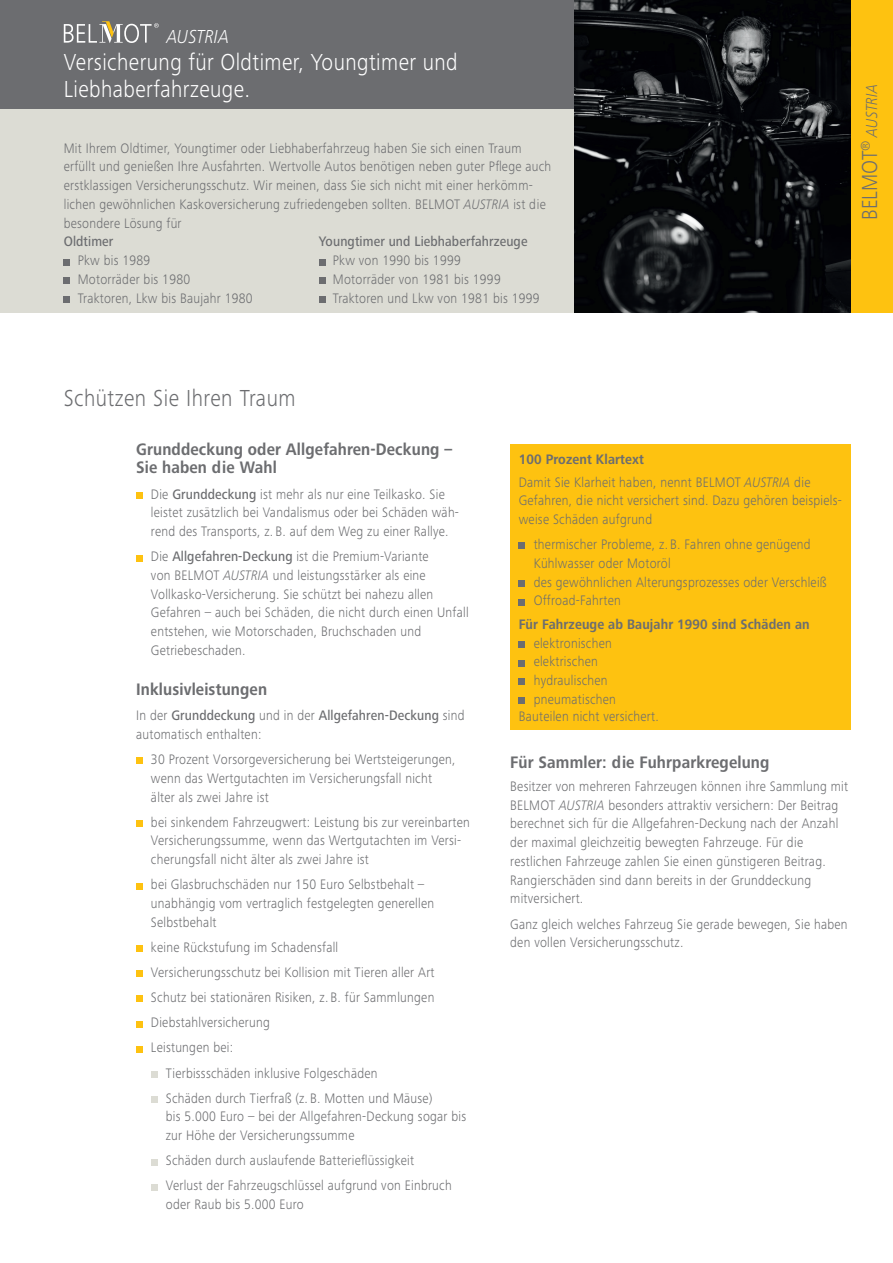
<style>
.page{position:relative;width:893px;height:1263px;background:#fff}
.page>*{position:absolute;margin:0;border:0;box-sizing:border-box;transform-origin:0 0}
.t1{font:300 24px/27px "Frutiger Next Pro";letter-spacing:.02em;color:#fff;scale:.9 1}
.t2{font:300 24px "Frutiger Next Pro";letter-spacing:.02em;color:#6c6d70;scale:.9 1}
.t3{font:300 22.5px "Frutiger Next Pro";letter-spacing:.005em;color:#6c6d70;scale:.9 1}
.t4{font:italic 300 19.5px "Frutiger Next Pro";letter-spacing:.02em;color:#fff;scale:.9 1}
.t5{font:700 17.25px/18.8px "Frutiger Next Pro";letter-spacing:.01em;color:#6c6d70;scale:.9 1}
.t6{font:italic 300 16.5px "Frutiger Next Pro";letter-spacing:.02em;color:#6c6d70;scale:.9 1}
.t7{font:300 14.25px/18.8px "Frutiger Next Pro";letter-spacing:.02em;color:#6c6d70;scale:.9 1}
.t8{font:500 14.25px "Frutiger Next Pro";letter-spacing:.01em;color:#6c6d70;scale:.9 1}
.t9{font:700 14.25px "Frutiger Next Pro";letter-spacing:.01em;color:#6c6d70;scale:.9 1}
.s1{font-style:italic}
.s2{font-weight:500}
.s3{font-weight:700}
</style>
<div class="page">
<div style="left:136px;top:492px;width:6px;height:7px;background:#fec210"></div>
<svg style="left:136px;top:555px;width:6px;height:6px"></svg>
<svg style="left:136px;top:758px;width:6px;height:6px"></svg>
<div style="left:136px;top:820px;width:6px;height:7px;background:#fec210"></div>
<svg style="left:136px;top:883px;width:6px;height:6px"></svg>
<div style="left:136px;top:945px;width:6px;height:7px;background:#fec210"></div>
<svg style="left:136px;top:971px;width:6px;height:6px"></svg>
<svg style="left:136px;top:996px;width:6px;height:6px"></svg>
<svg style="left:136px;top:1021px;width:6px;height:6px"></svg>
<svg style="left:136px;top:1046px;width:6px;height:6px"></svg>
<svg style="left:151px;top:1071px;width:6px;height:6px"></svg>
<div style="left:151px;top:1096px;width:6px;height:7px;background:#dcdcd4"></div>
<svg style="left:151px;top:1159px;width:6px;height:6px"></svg>
<svg style="left:151px;top:1184px;width:6px;height:6px"></svg>
<div style="left:0;top:108px;width:574px;height:204px;background:#dcdcd4"></div>
<div style="left:0;top:0;width:574px;height:108px;background:#6c6d70"></div>
<svg style="left:64px;top:21px;width:95px;height:22px"></svg>
<svg style="left:64px;top:259px;width:6px;height:6px"></svg>
<svg style="left:319px;top:259px;width:6px;height:6px"></svg>
<svg style="left:64px;top:278px;width:6px;height:6px"></svg>
<svg style="left:319px;top:278px;width:6px;height:6px"></svg>
<div style="left:64px;top:296px;width:6px;height:7px;background:#6c6d70"></div>
<div style="left:319px;top:296px;width:6px;height:7px;background:#6c6d70"></div>
<div style="left:850px;top:0;width:43px;height:312px;background:#fec210"></div>
<img style="left:574px;top:0;width:276px;height:312px">
<div style="left:510px;top:444px;width:340px;height:286px;background:#fec210"></div>
<svg style="left:519px;top:543px;width:6px;height:6px"></svg>
<div style="left:519px;top:580px;width:6px;height:7px;background:#6c6d70"></div>
<svg style="left:519px;top:599px;width:6px;height:6px"></svg>
<div style="left:519px;top:641px;width:6px;height:7px;background:#6c6d70"></div>
<svg style="left:519px;top:660px;width:6px;height:6px"></svg>
<svg style="left:519px;top:679px;width:6px;height:6px"></svg>
<div style="left:519px;top:697px;width:6px;height:7px;background:#6c6d70"></div>
<h3 class="t4" style="left:167px;top:25px;width:71px">AUSTRIA</h3>
<h1 class="t1" style="left:64px;top:49px;width:439px">Versicherung für Oldtimer, Youngtimer und<br>Liebhaberfahrzeuge.</h1>
<p class="t7" style="left:64px;top:139px;width:543px">Mit Ihrem Oldtimer, Youngtimer oder Liebhaberfahrzeug haben Sie sich einen Traum erfüllt und genießen Ihre Ausfahrten. Wertvolle Autos benötigen neben guter Pflege auch erstklassigen Versicherungsschutz. Wir meinen, dass Sie sich nicht mit einer herkömm&shy;lichen gewöhnlichen Kaskoversicherung zufriedengeben sollten. BELMOT <span class="s1">AUSTRIA</span> ist die besondere Lösung für</p>
<p class="t8" style="left:64px;top:234px;width:57px">Oldtimer</p>
<p class="t8" style="left:319px;top:234px;width:233px">Youngtimer und Liebhaberfahrzeuge</p>
<p class="t7" style="left:78px;top:251px;width:82px">Pkw bis 1989</p>
<p class="t7" style="left:333px;top:251px;width:144px">Pkw von 1990 bis 1999</p>
<p class="t7" style="left:78px;top:270px;width:127px">Motorräder bis 1980</p>
<p class="t7" style="left:333px;top:270px;width:188px">Motorräder von 1981 bis 1999</p>
<p class="t7" style="left:78px;top:289px;width:196px">Traktoren, Lkw bis Baujahr 1980</p>
<p class="t7" style="left:333px;top:289px;width:231px">Traktoren und Lkw von 1981 bis 1999</p>
<p class="t6" style="left:862px;top:137px;width:61px;rotate:-90deg">AUSTRIA</p>
<h2 class="t3" style="left:857px;top:220px;width:90px;rotate:-90deg">BELMOT<sup>®</sup></h2>
<h1 class="t2" style="left:64px;top:385px;width:259px">Schützen Sie Ihren Traum</h1>
<p class="t5" style="left:136px;top:440px;width:353px">Grunddeckung oder Allgefahren-Deckung –<br>Sie haben die Wahl</p>
<p class="t7" style="left:151px;top:484px;width:344px">Die <span class="s2">Grunddeckung</span> ist mehr als nur eine Teilkasko. Sie leistet zusätzlich bei Vandalismus oder bei Schäden wäh&shy;rend des Transports, z. B. auf dem Weg zu einer Rallye.</p>
<p class="t7" style="left:151px;top:547px;width:355px">Die <span class="s2">Allgefahren-Deckung</span> ist die Premium-Variante<br>von BELMOT <span class="s1">AUSTRIA</span> und leistungsstärker als eine Vollkasko-Versicherung. Sie schützt bei nahezu allen Gefahren – auch bei Schäden, die nicht durch einen Unfall entstehen, wie Motorschaden, Bruchschaden und Getriebeschaden.</p>
<p class="t5" style="left:136px;top:680px;width:147px">Inklusivleistungen</p>
<p class="t7" style="left:136px;top:706px;width:366px">In der <span class="s2">Grunddeckung</span> und in der <span class="s2">Allgefahren-Deckung</span> sind automatisch enthalten:</p>
<p class="t7" style="left:151px;top:750px;width:340px">30 Prozent Vorsorgeversicherung bei Wertsteigerungen, wenn das Wertgutachten im Versicherungsfall nicht älter als zwei Jahre ist</p>
<p class="t7" style="left:151px;top:812px;width:356px">bei sinkendem Fahrzeugwert: Leistung bis zur vereinbarten<br>Versicherungssumme, wenn das Wertgutachten im Versi&shy;cherungsfall nicht älter als zwei Jahre ist</p>
<p class="t7" style="left:151px;top:875px;width:316px">bei Glasbruchschäden nur 150 Euro Selbstbehalt – unabhängig vom vertraglich festgelegten generellen<br>Selbstbehalt</p>
<p class="t7" style="left:151px;top:938px;width:210px">keine Rückstufung im Schadensfall</p>
<p class="t7" style="left:151px;top:963px;width:317px">Versicherungsschutz bei Kollision mit Tieren aller Art</p>
<p class="t7" style="left:151px;top:988px;width:316px">Schutz bei stationären Risiken, z. B. für Sammlungen</p>
<p class="t7" style="left:151px;top:1013px;width:134px">Diebstahlversicherung</p>
<p class="t7" style="left:151px;top:1038px;width:93px">Leistungen bei:</p>
<p class="t7" style="left:166px;top:1063px;width:237px">Tierbissschäden inklusive Folgeschäden</p>
<p class="t7" style="left:166px;top:1088px;width:298px">Schäden durch Tierfraß (z. B. Motten und Mäuse)</p>
<p class="t7" style="left:166px;top:1107px;width:335px">bis 5.000 Euro – bei der Allgefahren-Deckung sogar bis zur Höhe der Versicherungssumme</p>
<p class="t7" style="left:166px;top:1148px;width:319px;line-height:25.2px">Schäden durch auslaufende Batterieflüssigkeit<br>Verlust der Fahrzeugschlüssel aufgrund von Einbruch</p>
<p class="t7" style="left:166px;top:1195px;width:155px">oder Raub bis 5.000 Euro</p>
<p class="t7" style="left:519px;top:447px;width:326px;line-height:23px"><span class="s3">100 Prozent Klartext<br></span>Damit Sie Klarheit haben, nennt BELMOT <span class="s1">AUSTRIA</span> die</p>
<p class="t7" style="left:519px;top:491px;width:360px">Gefahren, die nicht versichert sind. Dazu gehören beispiels&shy;weise Schäden aufgrund</p>
<p class="t7" style="left:534px;top:535px;width:327px">thermischer Probleme, z. B. Fahren ohne genügend Kühlwasser oder Motoröl<br>des gewöhnlichen Alterungsprozesses oder Verschleiß Offroad-Fahrten</p>
<p class="t9" style="left:519px;top:616px;width:325px">Für Fahrzeuge ab Baujahr 1990 sind Schäden an</p>
<p class="t7" style="left:534px;top:633px;width:93px">elektronischen elektrischen hydraulischen pneumatischen</p>
<p class="t7" style="left:519px;top:707px;width:157px">Bauteilen nicht versichert.</p>
<p class="t5" style="left:510px;top:753px;width:289px">Für Sammler: die Fuhrparkregelung</p>
<p class="t7" style="left:510px;top:777px;width:377px">Besitzer von mehreren Fahrzeugen können ihre Sammlung mit BELMOT <span class="s1">AUSTRIA</span> besonders attraktiv versichern: Der Beitrag berechnet sich für die Allgefahren-Deckung nach der Anzahl der maximal gleichzeitig bewegten Fahrzeuge. Für die restlichen Fahrzeuge zahlen Sie einen günstigeren Beitrag.<br>Rangierschäden sind dann bereits in der Grunddeckung mitversichert.</p>
<p class="t7" style="left:510px;top:914px;width:376px">Ganz gleich welches Fahrzeug Sie gerade bewegen, Sie haben den vollen Versicherungsschutz.</p>
</div>
